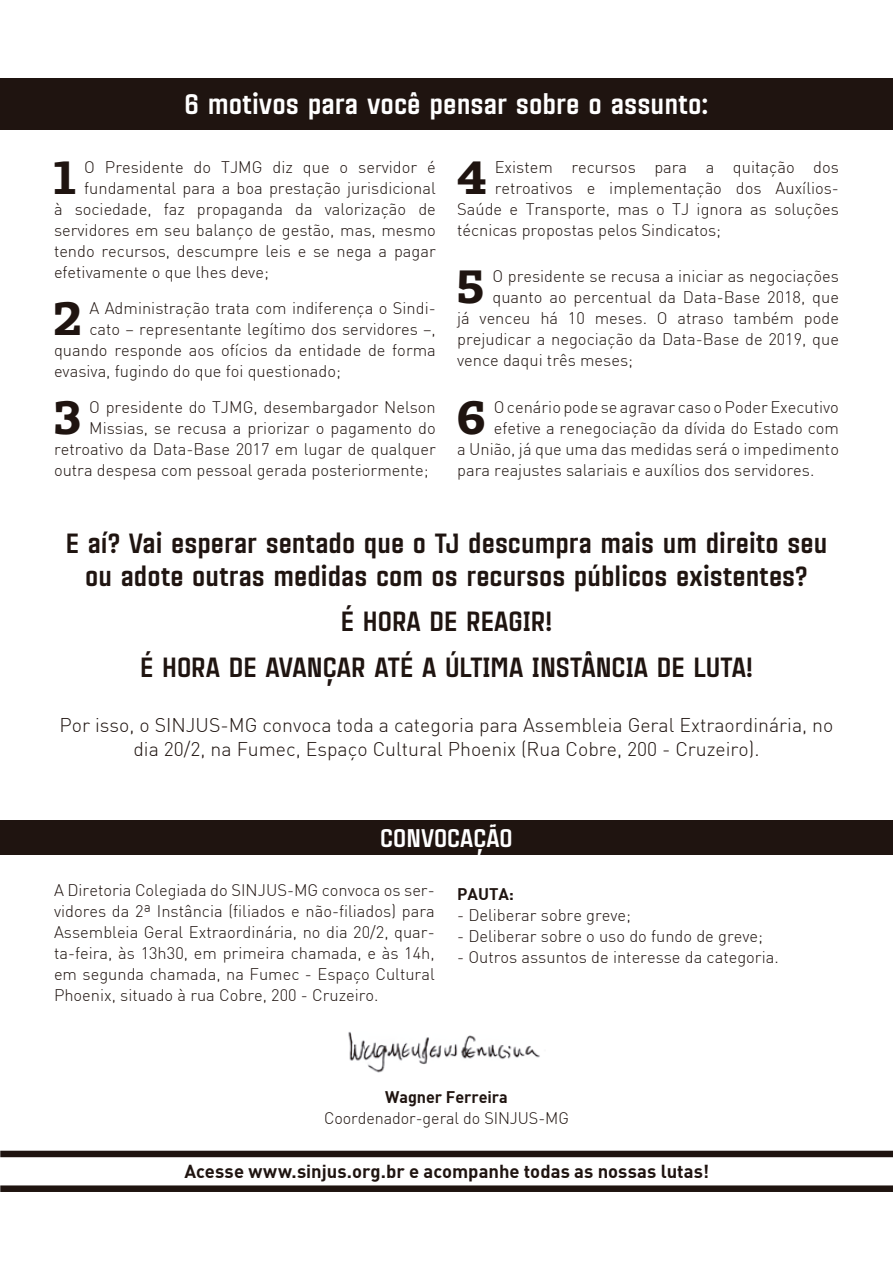
<style>
.page{position:relative;width:893px;height:1263px;background:#fff}
.page>*{position:absolute;margin:0;border:0;box-sizing:border-box;transform-origin:0 0}
.texto_corrido{font:700 46.5px "Unimed Slab";color:#1f1410}
.t1{font:900 27.45px "Citadina";color:#fff}
.t2{font:900 27px/32.4px "Citadina";color:#1f1410;text-align:center}
.t3{font:900 24.75px "Citadina";color:#fff}
.texto_corrido-2{font:300 19.5px/24px "DIN";color:#1f1410;text-align:center}
.texto_corrido-3{font:18.45px "DIN Bold";color:#1f1410}
.texto_corrido-4{font:300 16.5px/21px "DIN";color:#1f1410;text-align:justify}
.texto_corrido-5{font:16.5px "DIN Bold";letter-spacing:-.005em;color:#1f1410}
</style>
<div class="page">
<div style="left:0;top:820px;width:893px;height:34px;background:#1f1410"></div>
<div style="left:0;top:78px;width:893px;height:51px;background:#1f1410"></div>
<div style="left:0;top:1151px;width:893px;height:6px;background:#1f1410"></div>
<div style="left:0;top:1185px;width:893px;height:7px;background:#1f1410"></div>
<img style="left:348px;top:1032px;width:192px;height:41px">
<p class="t1" style="left:185px;top:83px;width:525px">6 motivos para você pensar sobre o assunto:</p>
<p class="texto_corrido" style="left:54px;top:147px;width:23px">1</p>
<p class="texto_corrido-4" style="left:84px;top:156px;width:353px">O Presidente do TJMG diz que o servidor é</p>
<p class="texto_corrido-4" style="left:84px;top:177px;width:353px">fundamental para a boa prestação jurisdicional</p>
<p class="texto_corrido-4" style="left:54px;top:198px;width:383px">à sociedade, faz propaganda da valorização de</p>
<p class="texto_corrido-4" style="left:54px;top:219px;width:383px">servidores em seu balanço de gestão, mas, mesmo</p>
<p class="texto_corrido-4" style="left:54px;top:240px;width:383px">tendo recursos, descumpre leis e se nega a pagar</p>
<p class="texto_corrido-4" style="left:54px;top:261px;width:216px">efetivamente o que lhes deve;</p>
<p class="texto_corrido" style="left:54px;top:288px;width:28px">2</p>
<p class="texto_corrido-4" style="left:89px;top:297px;width:348px">A Administração trata com indiferença o Sindi-</p>
<p class="texto_corrido-4" style="left:89px;top:318px;width:348px">cato – representante legítimo dos servidores –,</p>
<p class="texto_corrido-4" style="left:54px;top:339px;width:383px">quando responde aos ofícios da entidade de forma</p>
<p class="texto_corrido-4" style="left:54px;top:360px;width:288px">evasiva, fugindo do que foi questionado;</p>
<p class="texto_corrido" style="left:54px;top:387px;width:28px">3</p>
<p class="texto_corrido-4" style="left:89px;top:397px;width:348px">O presidente do TJMG, desembargador Nelson</p>
<p class="texto_corrido-4" style="left:89px;top:418px;width:348px">Missias, se recusa a priorizar o pagamento do</p>
<p class="texto_corrido-4" style="left:54px;top:439px;width:383px">retroativo da Data-Base 2017 em lugar de qualquer</p>
<p class="texto_corrido-4" style="left:54px;top:460px;width:376px">outra despesa com pessoal gerada posteriormente;</p>
<p class="texto_corrido" style="left:457px;top:147px;width:31px">4</p>
<p class="texto_corrido-4" style="left:495px;top:156px;width:346px">Existem recursos para a quitação dos</p>
<p class="texto_corrido-4" style="left:495px;top:177px;width:346px">retroativos e implementação dos Auxílios-</p>
<p class="texto_corrido-4" style="left:457px;top:198px;width:383px">Saúde e Transporte, mas o TJ ignora as soluções</p>
<p class="texto_corrido-4" style="left:457px;top:219px;width:265px">técnicas propostas pelos Sindicatos;</p>
<p class="texto_corrido" style="left:457px;top:256px;width:28px">5</p>
<p class="texto_corrido-4" style="left:492px;top:266px;width:348px">O presidente se recusa a iniciar as negociações</p>
<p class="texto_corrido-4" style="left:492px;top:287px;width:348px">quanto ao percentual da Data-Base 2018, que</p>
<p class="texto_corrido-4" style="left:457px;top:308px;width:383px">já venceu há 10 meses. O atraso também pode</p>
<p class="texto_corrido-4" style="left:457px;top:329px;width:383px">prejudicar a negociação da Data-Base de 2019, que</p>
<p class="texto_corrido-4" style="left:457px;top:350px;width:177px">vence daqui três meses;</p>
<p class="texto_corrido" style="left:457px;top:387px;width:30px">6</p>
<p class="texto_corrido-4" style="left:494px;top:396px;width:347px">O cenário pode se agravar caso o Poder Executivo</p>
<p class="texto_corrido-4" style="left:494px;top:417px;width:347px">efetive a renegociação da dívida do Estado com</p>
<p class="texto_corrido-4" style="left:457px;top:438px;width:383px">a União, já que uma das medidas será o impedimento</p>
<p class="texto_corrido-4" style="left:457px;top:459px;width:359px">para reajustes salariais e auxílios dos servidores.</p>
<p class="t2" style="left:66px;top:526px;width:763px">E aí? Vai esperar sentado que o TJ descumpra mais um direito seu ou adote outras medidas com os recursos públicos existentes?</p>
<p class="t2" style="left:341px;top:604px;width:213px">É HORA DE REAGIR!</p>
<p class="t2" style="left:140px;top:650px;width:614px">É HORA DE AVANÇAR ATÉ A ÚLTIMA INSTÂNCIA DE LUTA!</p>
<p class="texto_corrido-2" style="left:60px;top:712px;width:775px">Por isso, o SINJUS-MG convoca toda a categoria para Assembleia Geral Extraordinária, no dia 20/2, na Fumec, Espaço Cultural Phoenix (Rua Cobre, 200 - Cruzeiro).</p>
<p class="t3" style="left:380px;top:819px;width:134px">CONVOCAÇÃO</p>
<p class="texto_corrido-4" style="left:54px;top:879px;width:382px">A Diretoria Colegiada do SINJUS-MG convoca os ser&shy;vidores da 2ª Instância (filiados e não-filiados) para Assembleia Geral Extraordinária, no dia 20/2, quar&shy;ta-feira, às 13h30, em primeira chamada, e às 14h, em segunda chamada, na Fumec - Espaço Cultural Phoenix, situado à rua Cobre, 200 - Cruzeiro.</p>
<p class="texto_corrido-5" style="left:457px;top:884px;width:58px">PAUTA:</p>
<p class="texto_corrido-4" style="left:457px;top:905px;width:175px">- Deliberar sobre greve;</p>
<p class="texto_corrido-4" style="left:457px;top:926px;width:307px">- Deliberar sobre o uso do fundo de greve;</p>
<p class="texto_corrido-4" style="left:457px;top:947px;width:323px">- Outros assuntos de interesse da categoria.</p>
<p class="texto_corrido-5" style="left:385px;top:1086px;width:124px">Wagner Ferreira</p>
<p class="texto_corrido-4" style="left:324px;top:1107px;width:246px">Coordenador-geral do SINJUS-MG</p>
<p class="texto_corrido-3" style="left:184px;top:1159px;width:526px">Acesse www.sinjus.org.br e acompanhe todas as nossas lutas!</p>
</div>
